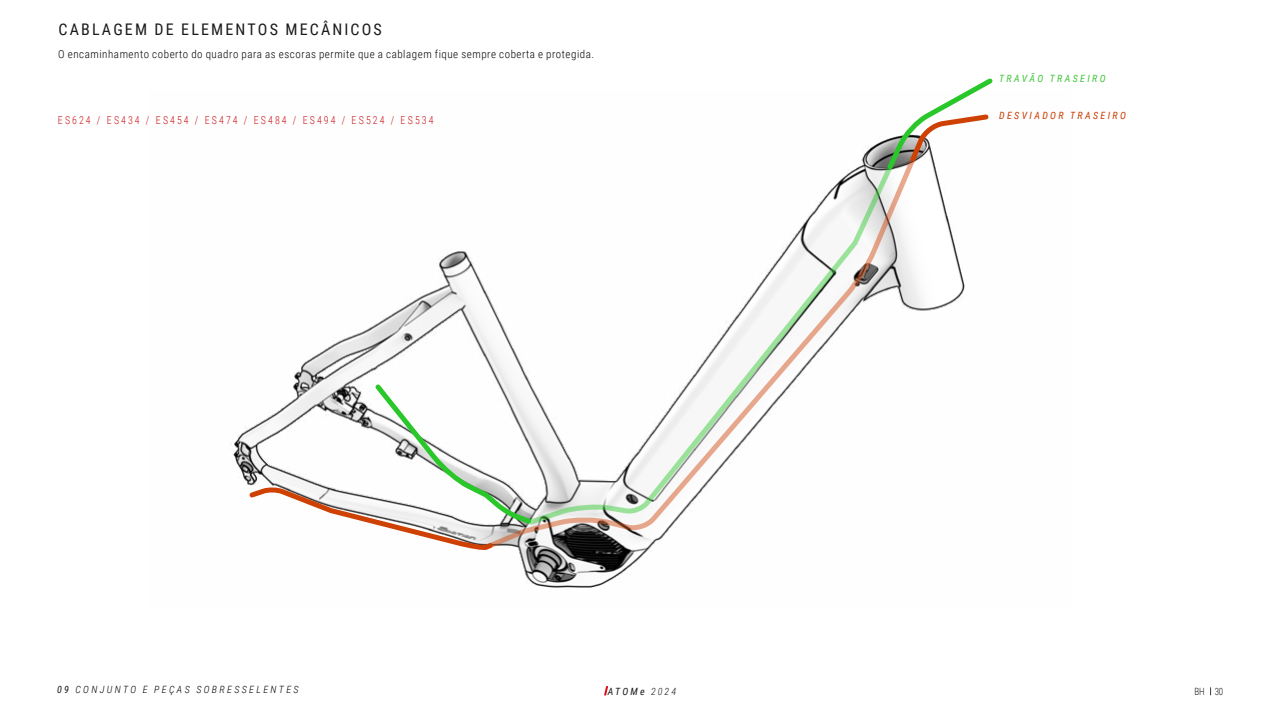
<style>
.page{position:relative;width:1280px;height:720px;background:#fff}
.page>*{position:absolute;margin:0;border:0;box-sizing:border-box;transform-origin:0 0}
.t1{font:16px "Roboto Condensed";letter-spacing:.135em;color:#1a1a1a}
.t2{font:300 11px "Roboto Condensed";letter-spacing:.05em;color:#000}
.t3{font:300 11px "Roboto Condensed";letter-spacing:.21em;color:#cd1719;scale:.9 1}
.t4{font:italic 300 10px "Roboto Condensed";letter-spacing:.235em;color:#000}
.t5{font:italic 10px "Roboto Condensed";letter-spacing:.235em;color:#c93d05}
.t6{font:italic 10px "Roboto Condensed";letter-spacing:.235em;color:#41c63a}
.t7{font:italic 10px "Roboto Condensed";letter-spacing:.22em;color:#1a1a1a}
.t8{font:300 10px "Roboto Condensed";color:#1a1a1a;scale:.9 1}
.s1{font-weight:400;color:#1a1a1a}
.s2{font-weight:300}
</style>
<div class="page">
<svg style="left:604px;top:686px;width:4px;height:9px"></svg>
<img style="left:231px;top:140px;width:734px;height:448px">
<svg style="left:884px;top:78px;width:109px;height:95px"></svg>
<svg style="left:246px;top:380px;width:289px;height:175px"></svg>
<svg style="left:484px;top:152px;width:436px;height:397px"></svg>
<h1 class="t1" style="left:59px;top:19px;width:325px">CABLAGEM DE ELEMENTOS MECÂNICOS</h1>
<p class="t2" style="left:58px;top:47px;width:537px">O encaminhamento coberto do quadro para as escoras permite que a cablagem fique sempre coberta e protegida.</p>
<p class="t3" style="left:58px;top:113px;width:419px">ES624 / ES434 / ES454 / ES474 / ES484 / ES494 / ES524 / ES534</p>
<p class="t6" style="left:999px;top:72px;width:108px">TRAVÃO TRASEIRO</p>
<p class="t5" style="left:999px;top:108px;width:128px">DESVIADOR TRASEIRO</p>
<p class="t4" style="left:57px;top:683px;width:243px"><span class="s1">09</span> CONJUNTO E PEÇAS SOBRESSELENTES</p>
<p class="t7" style="left:608px;top:685px;width:70px">ATOMe <span class="s2">2024</span></p>
<p class="t8" style="left:1194px;top:685px;width:34px">BH 30</p>
</div>
